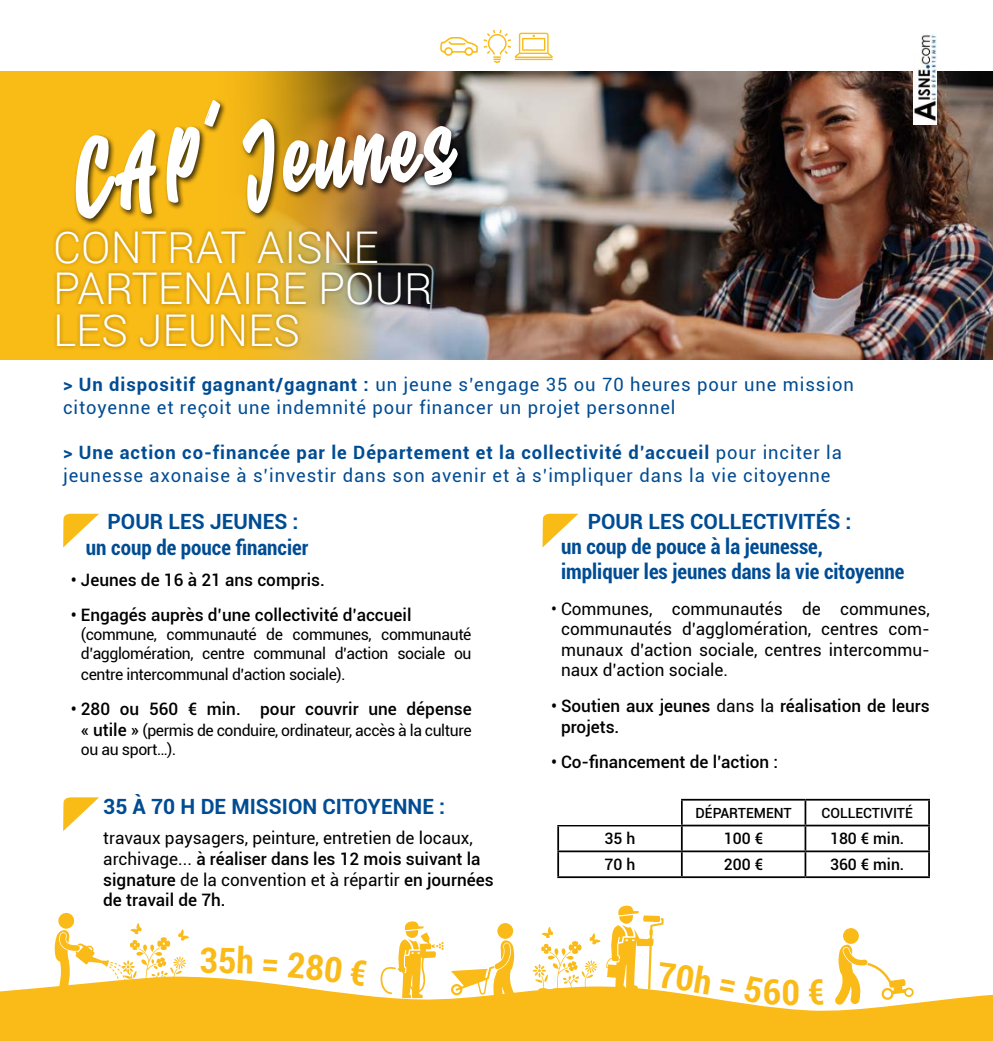
<style>
.page{position:relative;width:993px;height:1042px;background:#fff}
.page>*{position:absolute;margin:0;border:0;box-sizing:border-box;transform-origin:0 0}
.t1{font:300 43.75px/41.8px "Roboto";color:#fff}
.t2{font:700 condensed 35px "Roboto";color:#faba17}
.t3{font:700 condensed 21px/25.2px "Roboto";color:#004c93}
.t4{font:700 21px "Roboto";color:#004c93}
.t5{font:18.38px/22.8px "Roboto";letter-spacing:.05em;color:#004c93}
.t6{font:17.15px/20.7px "Roboto";color:#000;text-align:justify}
.t7{font:500 17.15px/20.7px "Roboto";color:#000}
.t8{font:15.75px/18.9px "Roboto";letter-spacing:-.025em;color:#000}
.t9{font:500 15.75px "Roboto";color:#000}
.t10{font:500 14px "Roboto";color:#000}
.s1{font-weight:700}
.s2{font-stretch:condensed}
.s3{font-weight:500;font-size:17.15px}
.s4{font-weight:500}
.s5{font-weight:400}
</style>
<div class="page">
<img style="left:388px;top:72px;width:604px;height:288px">
<svg style="left:0;top:71px;width:388px;height:289px;background:#ecb119"></svg>
<img style="left:912px;top:34px;width:23px;height:91px">
<svg style="left:63px;top:513px;width:36px;height:34px"></svg>
<svg style="left:63px;top:797px;width:36px;height:34px"></svg>
<svg style="left:542px;top:513px;width:36px;height:34px"></svg>
<div style="left:74px;top:98px;width:391px;height:128px;background:#000;opacity:.75"></div>
<svg style="left:76px;top:100px;width:144px;height:119px"></svg>
<img style="left:242px;top:119px;width:215px;height:94px">
<svg style="left:440px;top:29px;width:112px;height:34px"></svg>
<div style="left:52px;top:227px;width:382px;height:124px;background:#000;opacity:.3"></div>
<div style="left:497px;top:923px;width:16px;height:16px;background:#faba17;border-radius:50%"></div>
<svg style="left:451px;top:940px;width:64px;height:36px"></svg>
<svg style="left:842px;top:927px;width:16px;height:17px"></svg>
<svg style="left:838px;top:944px;width:50px;height:32px"></svg>
<svg style="left:532px;top:927px;width:68px;height:49px"></svg>
<svg style="left:54px;top:912px;width:135px;height:64px"></svg>
<svg style="left:0;top:976px;width:992px;height:65px;background:#fac53d"></svg>
<svg style="left:380px;top:921px;width:63px;height:80px"></svg>
<hr style="left:557px;top:799px;width:124px;height:1px;background:#000">
<hr style="left:681px;top:799px;width:124px;height:1px;background:#000">
<hr style="left:680px;top:800px;width:2px;height:24px;background:#000">
<hr style="left:805px;top:799px;width:124px;height:1px;background:#000">
<hr style="left:804px;top:800px;width:2px;height:24px;background:#000">
<hr style="left:927px;top:800px;width:2px;height:24px;background:#000">
<hr style="left:557px;top:824px;width:124px;height:2px;background:#000">
<hr style="left:557px;top:826px;width:2px;height:24px;background:#000">
<hr style="left:681px;top:824px;width:124px;height:2px;background:#000">
<hr style="left:680px;top:826px;width:2px;height:24px;background:#000">
<hr style="left:805px;top:824px;width:124px;height:2px;background:#000">
<hr style="left:804px;top:826px;width:2px;height:24px;background:#000">
<hr style="left:927px;top:826px;width:2px;height:24px;background:#000">
<hr style="left:557px;top:850px;width:124px;height:2px;background:#000">
<hr style="left:557px;top:852px;width:2px;height:24px;background:#000">
<hr style="left:681px;top:850px;width:124px;height:2px;background:#000">
<hr style="left:680px;top:852px;width:2px;height:24px;background:#000">
<hr style="left:805px;top:850px;width:124px;height:2px;background:#000">
<hr style="left:804px;top:852px;width:2px;height:24px;background:#000">
<hr style="left:927px;top:852px;width:2px;height:24px;background:#000">
<hr style="left:557px;top:876px;width:124px;height:2px;background:#000">
<hr style="left:681px;top:876px;width:124px;height:2px;background:#000">
<hr style="left:805px;top:876px;width:124px;height:2px;background:#000">
<div style="left:548px;top:788px;width:132px;height:36px;background:#fff"></div>
<svg style="left:287px;top:976px;width:55px;height:7px"></svg>
<svg style="left:349px;top:976px;width:18px;height:10px"></svg>
<svg style="left:606px;top:905px;width:106px;height:90px"></svg>
<svg style="left:719px;top:979px;width:16px;height:13px"></svg>
<svg style="left:743px;top:976px;width:55px;height:29px"></svg>
<svg style="left:808px;top:979px;width:15px;height:26px"></svg>
<h1 class="t1" style="left:53px;top:225px;width:381px">CONTRAT AISNE<br>PARTENAIRE POUR<br>LES JEUNES</h1>
<p class="t5" style="left:63px;top:372px;width:792px"><span class="s1">&gt; Un dispositif gagnant/gagnant :</span> un jeune s’engage 35 ou 70 heures pour une mission citoyenne et reçoit une indemnité pour financer un projet personnel</p>
<p class="t5" style="left:63px;top:440px;width:780px"><span class="s1">&gt; Une action co-financée par le Département et la collectivité d’accueil</span> pour inciter la jeunesse axonaise à s’investir dans son avenir et à s’impliquer dans la vie citoyenne</p>
<p class="t4" style="left:107px;top:507px;width:192px">POUR LES JEUNES :</p>
<p class="t3" style="left:86px;top:534px;width:224px">un coup de pouce financier</p>
<p class="t7" style="left:71px;top:569px;width:255px">• Jeunes de 16 à 21 ans compris.</p>
<p class="t7" style="left:71px;top:604px;width:342px">• Engagés auprès d’une collectivité d’accueil</p>
<p class="t8" style="left:81px;top:624px;width:392px">(commune, communauté de communes, communauté d’agglomération, centre communal d’action sociale ou</p>
<p class="t8" style="left:81px;top:664px;width:266px">centre intercommunal d’action sociale)<span class="s2">.</span></p>
<p class="t7" style="left:71px;top:698px;width:402px">• 280 ou 560 € min. pour couvrir une dépense</p>
<p class="t8" style="left:81px;top:720px;width:392px"><span class="s3">« utile »</span> (permis de conduire, ordinateur, accès à la culture ou au sport…)<span class="s2">.</span></p>
<p class="t4" style="left:103px;top:791px;width:343px">35 À 70 H DE MISSION CITOYENNE :</p>
<p class="t6" style="left:103px;top:827px;width:392px;text-align:left">travaux paysagers, peinture, entretien de locaux, archivage... <span class="s4">à réaliser dans les 12 mois suivant la signature</span> de la convention et à répartir <span class="s4">en journées de travail de 7h.</span></p>
<h2 class="t2" style="left:199px;top:936px;width:20px">3</h2>
<p class="t4" style="left:587px;top:506px;width:265px">POUR LES COLLECTIVITÉS :</p>
<p class="t3" style="left:561px;top:533px;width:345px">un coup de pouce à la jeunesse, impliquer les jeunes dans la vie citoyenne</p>
<p class="t6" style="left:561px;top:598px;width:370px;text-indent:-10px">• Communes, communautés de communes, communautés d’agglomération, centres com&shy;munaux d’action sociale, centres intercommu&shy;naux d’action sociale.</p>
<p class="t7" style="left:561px;top:695px;width:370px;text-indent:-10px">• Soutien aux jeunes <span class="s5">dans la</span> réalisation de leurs projets.</p>
<p class="t7" style="left:551px;top:751px;width:228px">• Co-financement de l’action :</p>
<p class="t10" style="left:695px;top:803px;width:98px">DÉPARTEMENT</p>
<p class="t10" style="left:821px;top:803px;width:93px">COLLECTIVITÉ</p>
<p class="t9" style="left:604px;top:827px;width:32px">35 h</p>
<p class="t9" style="left:723px;top:827px;width:41px">100 €</p>
<p class="t9" style="left:829px;top:827px;width:76px">180 € min.</p>
<p class="t9" style="left:604px;top:853px;width:32px">70 h</p>
<p class="t9" style="left:723px;top:853px;width:41px">200 €</p>
<p class="t9" style="left:829px;top:853px;width:76px">360 € min.</p>
</div>
